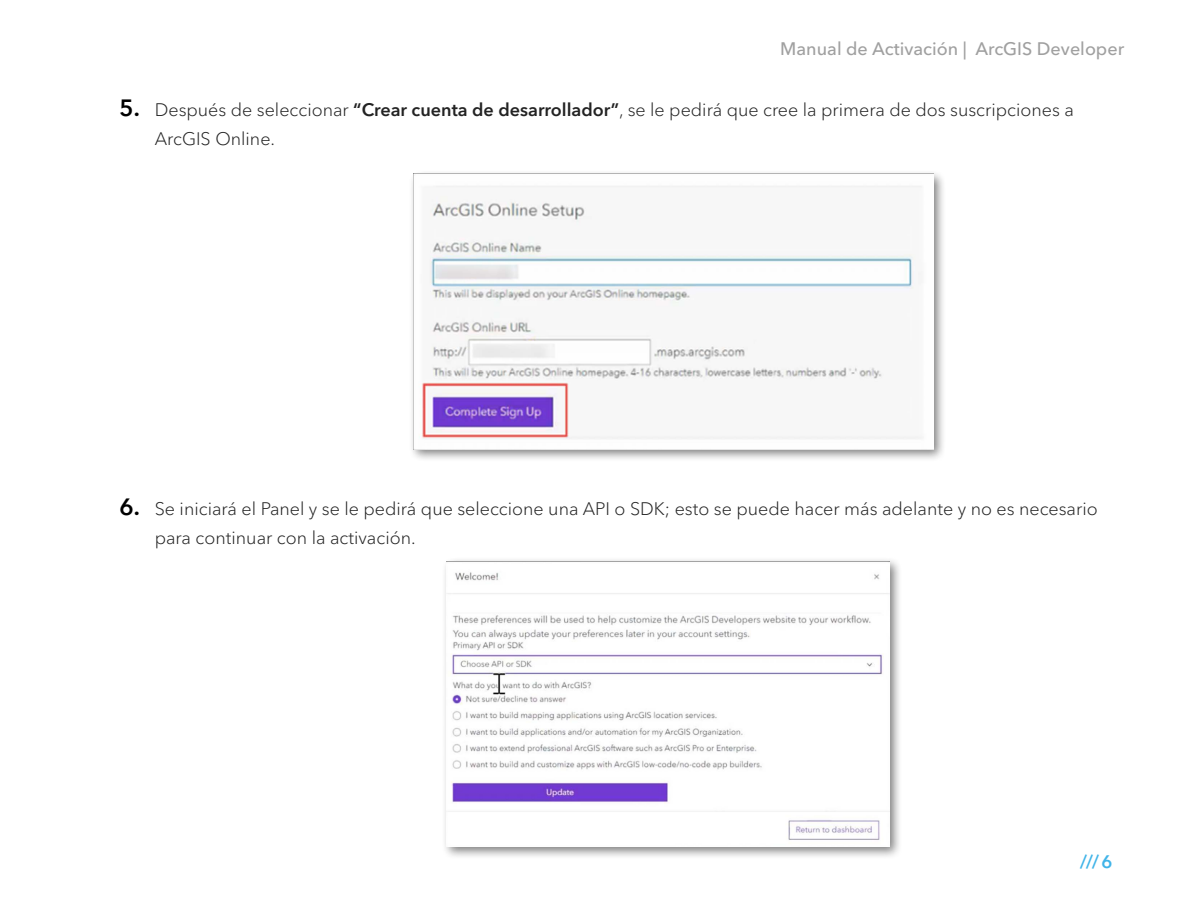
<style>
.page{position:relative;width:1188px;height:918px;background:#fff}
.page>*{position:absolute;margin:0;border:0;box-sizing:border-box;transform-origin:0 0}
.t1{font:600 23.4px "Avenir Next Cyr";color:#000}
.t2{font:300 18px/28.5px "Avenir Next Cyr";color:#232323}
.t3{font:500 18px "Avenir Next Cyr";color:#a0a0a0}
.t4{font:600 18px "Avenir Next Cyr";color:#41b4e8}
.s1{font-weight:600}
</style>
<div class="page">
<div style="left:409px;top:169px;width:538px;height:294px;background:#000;opacity:.5"></div>
<img style="left:414px;top:174px;width:519px;height:275px">
<div style="left:441px;top:556px;width:461px;height:304px;background:#000;opacity:.5"></div>
<img style="left:446px;top:561px;width:443px;height:286px">
<p class="t1" style="left:120px;top:93px;width:22px">5.</p>
<p class="t3" style="left:780px;top:38px;width:345px">Manual de Activación | ArcGIS Developer</p>
<p class="t2" style="left:155px;top:96px;width:921px">Después de seleccionar <span class="s1">“Crear cuenta de desarrollador”</span>, se le pedirá que cree la primera de dos suscripciones a<br>ArcGIS Online.</p>
<p class="t1" style="left:120px;top:493px;width:22px">6.</p>
<p class="t2" style="left:155px;top:495px;width:944px">Se iniciará el Panel y se le pedirá que seleccione una API o SDK; esto se puede hacer más adelante y no es necesario para continuar con la activación.</p>
<p class="t4" style="left:1080px;top:851px;width:34px">/// 6</p>
</div>
